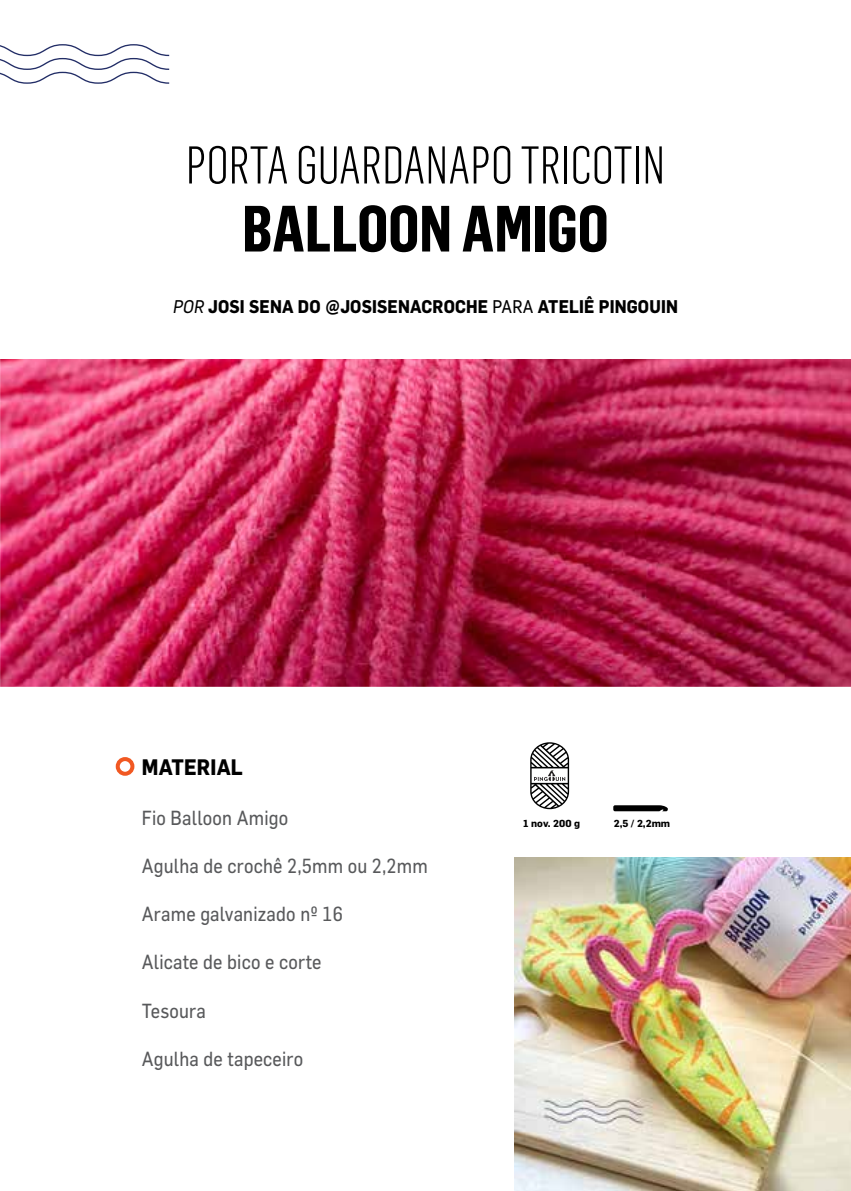
<style>
.page{position:relative;width:851px;height:1191px;background:#fff}
.page>*{position:absolute;margin:0;border:0;box-sizing:border-box;transform-origin:0 0}
.t1{font:700 64px "Flama Cond";color:#000}
.t2{font:300 52px "Flama Cond";color:#000}
.t3{font:700 22px "Flama";letter-spacing:.01em;color:#000;scale:.9 1}
.t4{font:20px "Flama";letter-spacing:.01em;color:#58595b;scale:.9 1}
.t5{font:700 18px "Flama";letter-spacing:.01em;color:#000;scale:.9 1}
.t6{font:700 10px "Flama";color:#000}
.s1{font-weight:400;font-style:italic}
.s2{font-weight:400}
</style>
<div class="page">
<img style="left:0;top:359px;width:850px;height:328px">
<svg style="left:0;top:44px;width:169px;height:40px"></svg>
<div style="left:116px;top:757px;width:18px;height:18px;border:4px solid #f15822;border-radius:50%"></div>
<svg style="left:530px;top:742px;width:39px;height:67px"></svg>
<img style="left:514px;top:857px;width:336px;height:334px">
<svg style="left:613px;top:805px;width:54px;height:6px"></svg>
<h2 class="t2" style="left:186px;top:126px;width:481px">PORTA GUARDANAPO TRICOTIN</h2>
<h1 class="t1" style="left:242px;top:181px;width:368px">BALLOON AMIGO</h1>
<p class="t5" style="left:173px;top:295px;width:562px"><span class="s1">POR</span> JOSI SENA DO @JOSISENACROCHE <span class="s2">PARA</span> ATELIÊ PINGOUIN</p>
<p class="t3" style="left:142px;top:754px;width:114px">MATERIAL</p>
<p class="t4" style="left:142px;top:806px;width:164px">Fio Balloon Amigo</p>
<p class="t4" style="left:142px;top:854px;width:319px">Agulha de crochê 2,5mm ou 2,2mm</p>
<p class="t4" style="left:142px;top:902px;width:225px">Arame galvanizado nº 16</p>
<p class="t4" style="left:142px;top:950px;width:201px">Alicate de bico e corte</p>
<p class="t4" style="left:142px;top:998px;width:73px">Tesoura</p>
<p class="t4" style="left:142px;top:1046px;width:181px">Agulha de tapeceiro</p>
<p class="t6" style="left:523px;top:817px;width:58px">1 nov. 200 g</p>
<p class="t6" style="left:613px;top:817px;width:58px">2,5 / 2,2mm</p>
</div>
